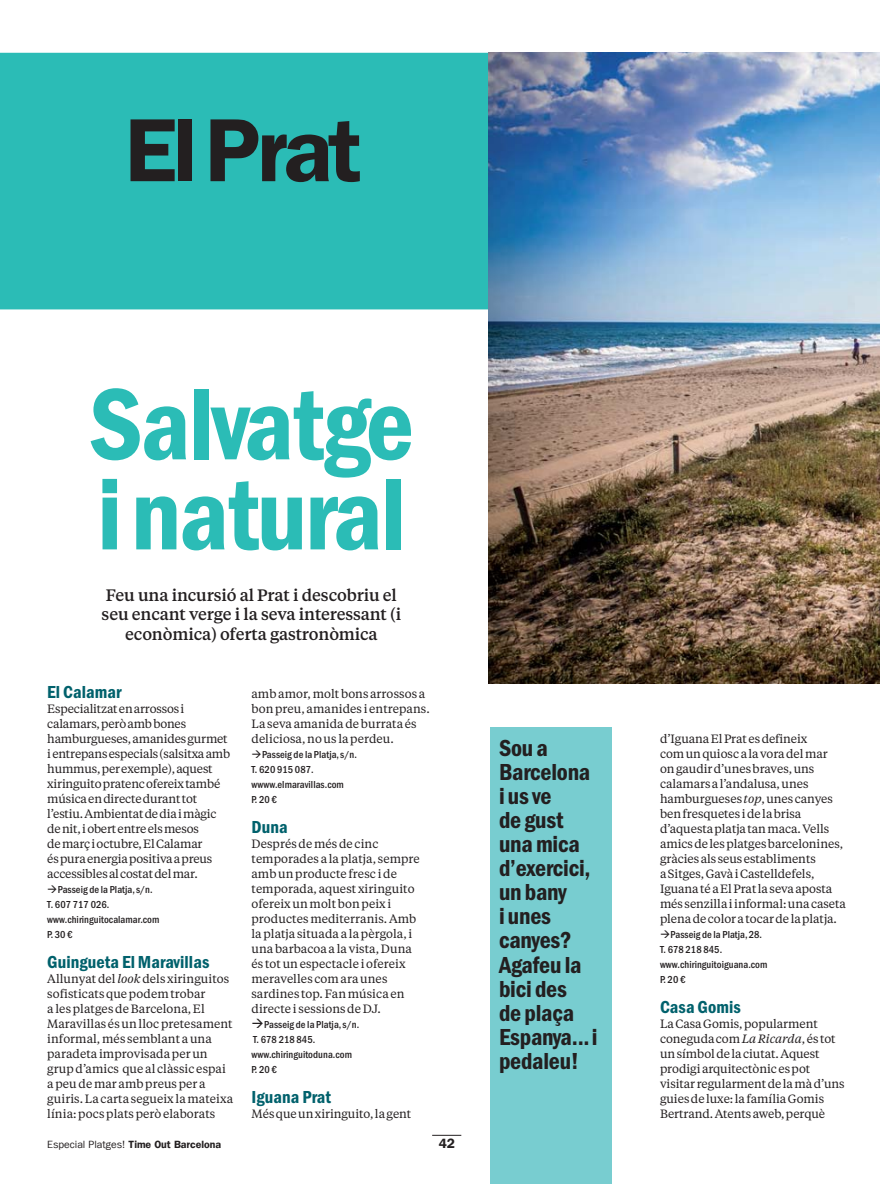
<style>
.page{position:relative;width:880px;height:1184px;background:#fff}
.page>*{position:absolute;margin:0;border:0;box-sizing:border-box;transform-origin:0 0}
.t1{font:105px/90px "ITC Franklin Gothic Std Dm Cd";letter-spacing:-.02em;color:#2bbcb6}
.t2{font:90px "Franklin Gothic LT Com Dm";letter-spacing:-.045em;color:#231f20}
.t3{font:24px/24px "ITC Franklin Gothic Std Dm Cd";letter-spacing:-.01em;color:#231f20}
.t4{font:18px "ITC Franklin Gothic Std Dm Cd";letter-spacing:.005em;color:#00616c}
.t5{font:500 16.5px/19.5px "Tiempos Text";letter-spacing:-.01em;color:#231f20;text-align:center}
.t6{font:13.5px "Franklin Gothic LT Com Dm";color:#231f20}
.t7{font:12px/15px "Tiempos Text";letter-spacing:-.005em;color:#231f20}
.t8{font:500 condensed 10.5px/15px "ITC Franklin Gothic Std";letter-spacing:.005em;color:#231f20}
.t9{font:10.5px "Franklin Gothic LT Com";letter-spacing:-.005em;color:#231f20}
.s1{font-style:italic}
.s2{font-family:"Franklin Gothic LT Com Dm"}
</style>
<div class="page">
<svg style="left:432px;top:1134px;width:29px;height:1px"></svg>
<div style="left:0;top:52px;width:866px;height:258px;background:#2bbcb6"></div>
<div style="left:490px;top:727px;width:122px;height:456px;background:#78cdd0"></div>
<img style="left:488px;top:53px;width:391px;height:630px">
<h2 class="t2" style="left:125px;top:97px;width:239px">El Prat</h2>
<h1 class="t1" style="left:89px;top:389px;width:326px">Salvatge i natural</h1>
<h3 class="t5" style="left:102px;top:586px;width:301px">Feu una incursió al Prat i descobriu el seu encant verge i la seva interessant (i econòmica) oferta gastronòmica</h3>
<h3 class="t4" style="left:47px;top:685px;width:76px">El Calamar</h3>
<p class="t7" style="left:47px;top:702px;width:184px">Especialitzat en arrossos i calamars, però amb bones hamburgueses, amanides gurmet i entrepans especials (salsitxa amb hummus, per exemple), aquest xiringuito pratenc ofereix també música en directe durant tot l’estiu. Ambientat de dia i màgic de nit, i obert entre els mesos<br>de març i octubre, El Calamar<br>és pura energia positiva a preus accessibles al costat del mar.</p>
<p class="t8" style="left:47px;top:883px;width:114px;text-indent:10px">Passeig de la Platja, s/n.<br>T. 607 717 026. www.chiringuitocalamar.com<br>P. 30 €</p>
<h3 class="t4" style="left:47px;top:955px;width:164px">Guingueta El Maravillas</h3>
<p class="t7" style="left:47px;top:972px;width:187px">Allunyat del <span class="s1">look</span> dels xiringuitos sofisticats que podem trobar<br>a les platges de Barcelona, El<br>Maravillas és un lloc pretesament informal, més semblant a una paradeta improvisada per un grup d’amics que al clàssic espai a peu de mar amb preus per a guiris. La carta segueix la mateixa línia: pocs plats però elaborats</p>
<p class="t7" style="left:251px;top:687px;width:180px">amb amor, molt bons arrossos a bon preu, amanides i entrepans.<br>La seva amanida de burrata és deliciosa, no us la perdeu.</p>
<p class="t8" style="left:251px;top:748px;width:107px;text-indent:10px">Passeig de la Platja, s/n.<br>T. 620 915 087. wwww.elmaravillas.com<br>P. 20 €</p>
<h3 class="t4" style="left:251px;top:820px;width:38px">Duna</h3>
<p class="t7" style="left:251px;top:837px;width:170px">Després de més de cinc temporades a la platja, sempre amb un producte fresc i de temporada, aquest xiringuito ofereix un molt bon peix i productes mediterranis. Amb la platja situada a la pèrgola, i una barbacoa a la vista, Duna és tot un espectacle i ofereix meravelles com ara unes sardines top. Fan música en directe i sessions de DJ.</p>
<p class="t8" style="left:251px;top:1018px;width:109px;text-indent:13px">Passeig de la Platja, s/n.<br>T. 678 218 845. www.chiringuitoduna.com<br>P. 20 €</p>
<h3 class="t4" style="left:251px;top:1090px;width:81px">Iguana Prat</h3>
<p class="t7" style="left:251px;top:1107px;width:161px">Més que un xiringuito, la gent</p>
<p class="t9" style="left:47px;top:1138px;width:175px">Especial Platges! <span class="s2">Time Out Barcelona</span></p>
<p class="t6" style="left:438px;top:1135px;width:18px">42</p>
<h3 class="t3" style="left:499px;top:738px;width:100px">Sou a<br>Barcelona i us ve<br>de gust una mica d’exercici, un bany<br>i unes canyes?<br>Agafeu la bici des<br>de plaça<br>Espanya... i pedaleu!</h3>
<p class="t7" style="left:660px;top:732px;width:187px">d’Iguana El Prat es defineix<br>com un quiosc a la vora del mar<br>on gaudir d’unes braves, uns calamars a l’andalusa, unes hamburgueses <span class="s1">top</span>, unes canyes ben fresquetes i de la brisa d’aquesta platja tan maca. Vells amics de les platges barcelonines, gràcies als seus establiments<br>a Sitges, Gavà i Castelldefels,<br>Iguana té a El Prat la seva aposta més senzilla i informal: una caseta plena de color a tocar de la platja.</p>
<p class="t8" style="left:660px;top:928px;width:109px;text-indent:10px">Passeig de la Platja, 28.<br>T. 678 218 845. www.chiringuitoiguana.com<br>P. 20 €</p>
<h3 class="t4" style="left:660px;top:1000px;width:82px">Casa Gomis</h3>
<p class="t7" style="left:660px;top:1017px;width:186px">La Casa Gomis, popularment coneguda com <span class="s1">La Ricarda</span>, és tot un símbol de la ciutat. Aquest prodigi arquitectònic es pot visitar regularment de la mà d’uns guies de luxe: la família Gomis<br>Bertrand. Atents aweb, perquè</p>
</div>
